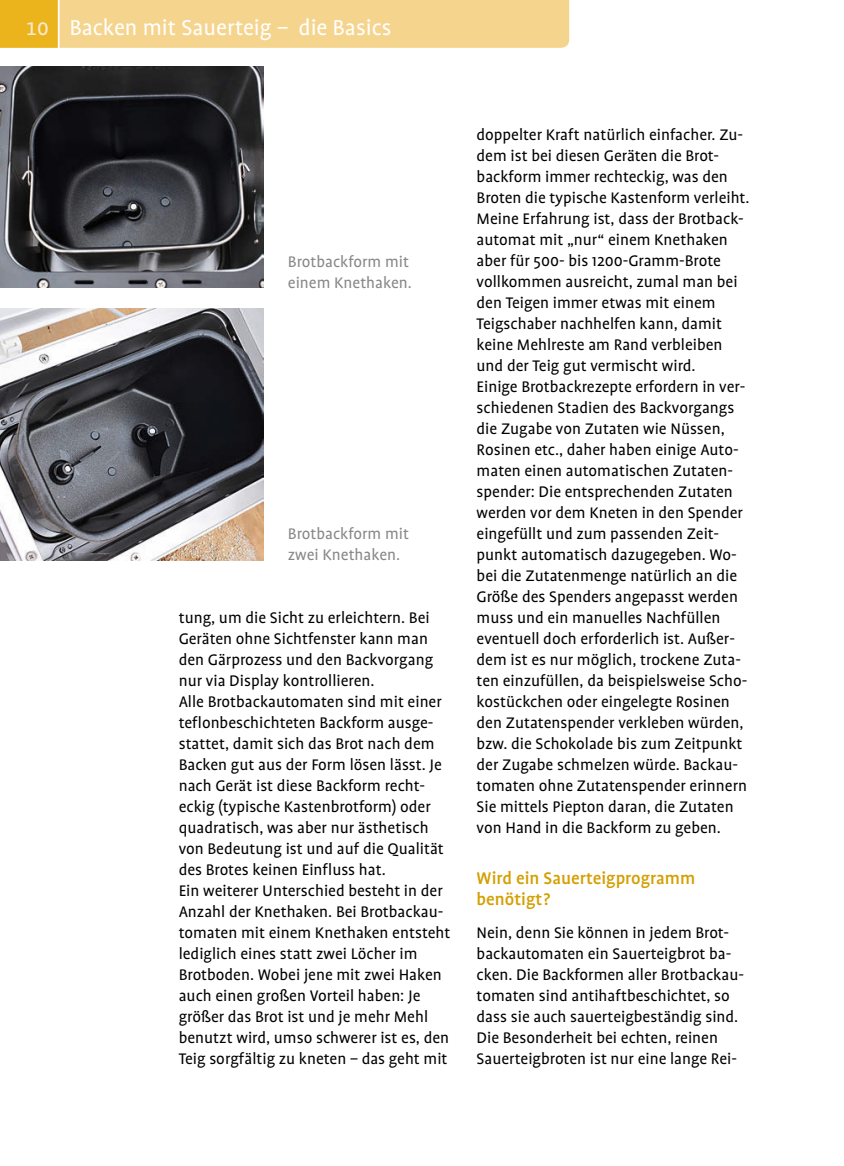
<style>
.page{position:relative;width:844px;height:1166px;background:#fff}
.page>*{position:absolute;margin:0;border:0;box-sizing:border-box;transform-origin:0 0}
.t1{font:24.5px "UV Profile";color:#fff}
.t2{font:500 19.25px/21px "UV Profile";color:#d49f00}
.t3{font:17.5px/21px "UV Profile";color:#000}
.t4{font:17.5px/21px "UV Profile";color:#878786}
.s1{font-family:"UV Profile SC";color:#f8ead0}
</style>
<div class="page">
<img style="left:0;top:67px;width:263px;height:220px">
<img style="left:0;top:308px;width:263px;height:253px">
<svg style="left:0;top:0;width:570px;height:48px;background:#f3d082"></svg>
<h1 class="t1" style="left:25px;top:15px;width:367px"><span class="s1">10</span> Backen mit Sauerteig – die Basics</h1>
<p class="t4" style="left:288px;top:251px;width:125px">Brotbackform mit einem Knethaken.</p>
<p class="t4" style="left:288px;top:523px;width:122px">Brotbackform mit zwei Knethaken.</p>
<p class="t3" style="left:179px;top:607px;width:273px">tung, um die Sicht zu erleichtern. Bei Geräten ohne Sichtfenster kann man den Gärprozess und den Backvorgang nur via Display kontrollieren.<br>Alle Brotbackautomaten sind mit einer teflonbeschichteten Backform ausge&shy;stattet, damit sich das Brot nach dem Backen gut aus der Form lösen lässt. Je nach Gerät ist diese Backform recht&shy;eckig (typische Kastenbrotform) oder quadratisch, was aber nur ästhetisch von Bedeutung ist und auf die Qualität des Brotes keinen Einfluss hat.<br>Ein weiterer Unterschied besteht in der Anzahl der Knethaken. Bei Brotbackau&shy;tomaten mit einem Knethaken entsteht lediglich eines statt zwei Löcher im Brotboden. Wobei jene mit zwei Haken auch einen großen Vorteil haben: Je größer das Brot ist und je mehr Mehl benutzt wird, umso schwerer ist es, den Teig sorgfältig zu kneten – das geht mit</p>
<p class="t3" style="left:476px;top:124px;width:274px">doppelter Kraft natürlich einfacher. Zu&shy;dem ist bei diesen Geräten die Brot&shy;backform immer rechteckig, was den Broten die typische Kastenform verleiht.<br>Meine Erfahrung ist, dass der Brotback&shy;automat mit „nur“ einem Knethaken aber für 500- bis 1200-Gramm-Brote vollkommen ausreicht, zumal man bei den Teigen immer etwas mit einem Teigschaber nachhelfen kann, damit keine Mehlreste am Rand verbleiben und der Teig gut vermischt wird.<br>Einige Brotbackrezepte erfordern in ver&shy;schiedenen Stadien des Backvorgangs die Zugabe von Zutaten wie Nüssen, Rosinen etc., daher haben einige Auto&shy;maten einen automatischen Zutaten&shy;spender: Die entsprechenden Zutaten werden vor dem Kneten in den Spender eingefüllt und zum passenden Zeit&shy;punkt automatisch dazugegeben. Wo&shy;bei die Zutatenmenge natürlich an die Größe des Spenders angepasst werden muss und ein manuelles Nachfüllen eventuell doch erforderlich ist. Außer&shy;dem ist es nur möglich, trockene Zuta&shy;ten einzufüllen, da beispielsweise Scho&shy;kostückchen oder eingelegte Rosinen den Zutatenspender verkleben würden, bzw. die Schokolade bis zum Zeitpunkt der Zugabe schmelzen würde. Backau&shy;tomaten ohne Zutatenspender erinnern Sie mittels Piepton daran, die Zutaten von Hand in die Backform zu geben.</p>
<p class="t2" style="left:476px;top:867px;width:220px">Wird ein Sauerteigprogramm benötigt?</p>
<p class="t3" style="left:476px;top:922px;width:269px">Nein, denn Sie können in jedem Brot&shy;backautomaten ein Sauerteigbrot ba&shy;cken. Die Backformen aller Brotbackau&shy;tomaten sind antihaftbeschichtet, so dass sie auch sauerteigbeständig sind.<br>Die Besonderheit bei echten, reinen Sauerteigbroten ist nur eine lange Rei-</p>
</div>
